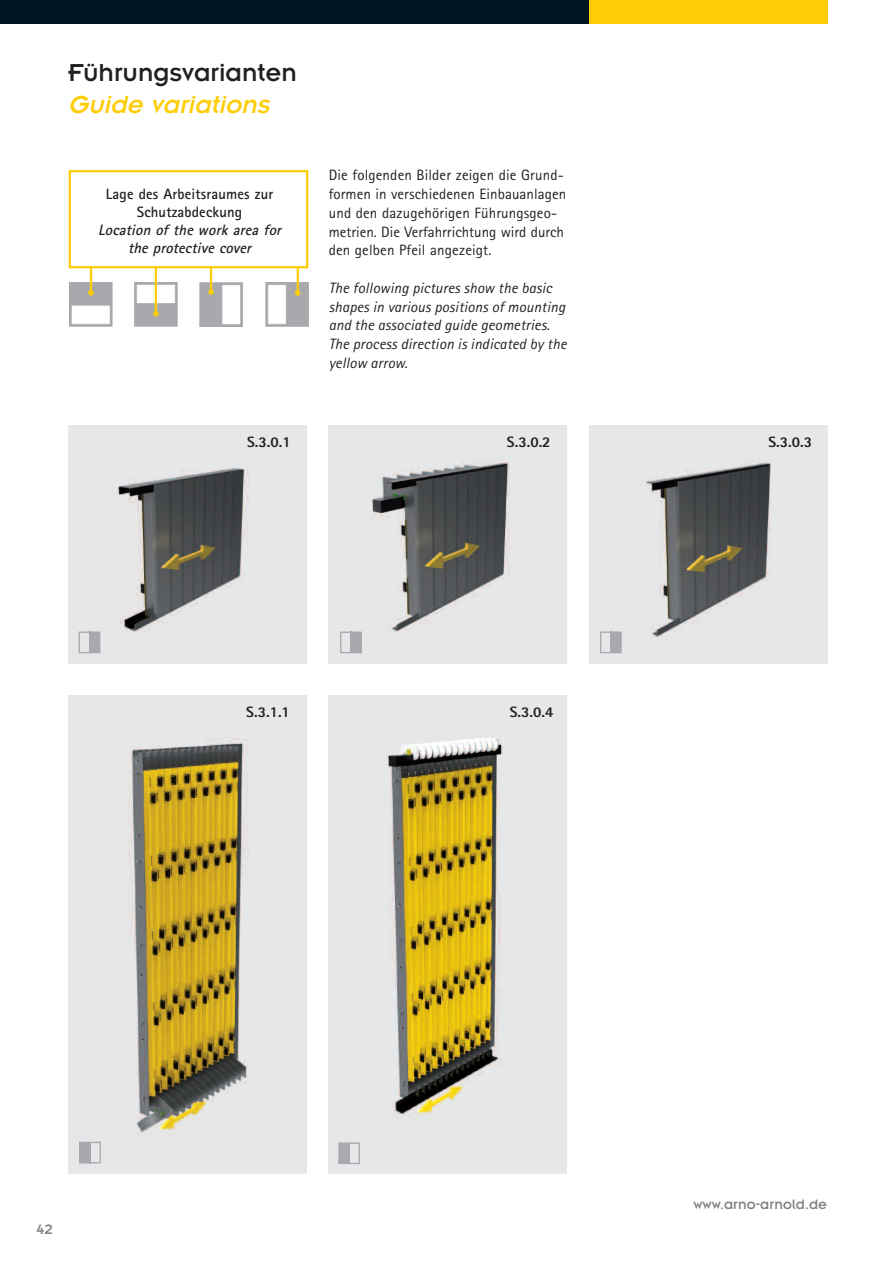
<style>
.page{position:relative;width:893px;height:1263px;background:#fff}
.page>*{position:absolute;margin:0;border:0;box-sizing:border-box;transform-origin:0 0}
.t1{font:27px "Insignia";color:#231f20}
.t2{font:italic 27px "Insignia";color:#fecd08}
.t3{font:15px/18.8px "Rotis Sans Serif";letter-spacing:.01em;color:#231f20}
.t4{font:italic 15px/18.8px "Rotis Sans Serif";letter-spacing:.01em;color:#231f20}
.t5{font:italic 700 15px/18px "Rotis Sans Serif";color:#231f20;text-align:center}
.t6{font:700 15px/18px "Rotis Sans Serif";letter-spacing:.01em;color:#231f20;text-align:center}
.t7{font:800 15px "Rotis Sans Serif";color:#231f20}
.t8{font:15px "Insignia";color:#808285}
</style>
<div class="page">
<div style="left:0;top:0;width:602px;height:23px;background:#001522"></div>
<div style="left:589px;top:0;width:238px;height:23px;background:#fecd08"></div>
<img style="left:329px;top:695px;width:238px;height:479px">
<img style="left:68px;top:695px;width:238px;height:479px">
<img style="left:589px;top:425px;width:238px;height:238px">
<svg style="left:79px;top:1142px;width:22px;height:21px"></svg>
<hr style="left:89px;top:1143px;width:2px;height:20px;background:#a8a9ad">
<div style="left:80px;top:1142px;width:10px;height:21px;background:#a8a9ad"></div>
<svg style="left:338px;top:1142px;width:22px;height:22px"></svg>
<hr style="left:348px;top:1143px;width:2px;height:21px;background:#a8a9ad">
<div style="left:339px;top:1143px;width:10px;height:20px;background:#a8a9ad"></div>
<svg style="left:600px;top:631px;width:22px;height:22px"></svg>
<div style="left:611px;top:632px;width:10px;height:20px;background:#a8a9ad"></div>
<img style="left:329px;top:425px;width:238px;height:238px">
<img style="left:68px;top:425px;width:238px;height:238px">
<svg style="left:340px;top:631px;width:22px;height:22px"></svg>
<hr style="left:350px;top:632px;width:2px;height:20px;background:#a8a9ad">
<div style="left:351px;top:632px;width:10px;height:20px;background:#a8a9ad"></div>
<svg style="left:79px;top:631px;width:21px;height:22px"></svg>
<div style="left:89px;top:632px;width:11px;height:20px;background:#a8a9ad"></div>
<hr style="left:306px;top:170px;width:2px;height:98px;background:#fecd08">
<hr style="left:69px;top:170px;width:2px;height:98px;background:#fecd08">
<img style="left:70px;top:283px;width:239px;height:43px">
<svg style="left:88px;top:290px;width:6px;height:6px"></svg>
<svg style="left:295px;top:290px;width:5px;height:6px"></svg>
<svg style="left:153px;top:311px;width:6px;height:5px"></svg>
<hr style="left:70px;top:266px;width:238px;height:2px;background:#fecd08">
<hr style="left:70px;top:170px;width:238px;height:2px;background:#fecd08">
<svg style="left:208px;top:289px;width:6px;height:6px"></svg>
<hr style="left:210px;top:267px;width:2px;height:25px;background:#fecd08">
<hr style="left:90px;top:266px;width:2px;height:26px;background:#fecd08">
<hr style="left:297px;top:267px;width:2px;height:26px;background:#fecd08">
<hr style="left:155px;top:267px;width:2px;height:47px;background:#fecd08">
<h1 class="t1" style="left:68px;top:64px;width:231px">Führungsvarianten</h1>
<h1 class="t2" style="left:68px;top:96px;width:207px">Guide variations</h1>
<p class="t6" style="left:106px;top:187px;width:169px">Lage des Arbeitsraumes zur<br>Schutzabdeckung</p>
<p class="t5" style="left:98px;top:223px;width:187px">Location of the work area for the protective cover</p>
<p class="t3" style="left:329px;top:167px;width:239px">Die folgenden Bilder zeigen die Grund&shy;formen in verschiedenen Einbauanlagen und den dazugehörigen Führungsgeo&shy;metrien. Die Verfahrrichtung wird durch den gelben Pfeil angezeigt.</p>
<p class="t4" style="left:329px;top:280px;width:240px">The following pictures show the basic shapes in various positions of mounting and the associated guide geometries.<br>The process direction is indicated by the yellow arrow.</p>
<p class="t7" style="left:247px;top:437px;width:45px">S.3.0.1</p>
<p class="t7" style="left:507px;top:437px;width:45px">S.3.0.2</p>
<p class="t7" style="left:246px;top:707px;width:45px">S.3.1.1</p>
<p class="t7" style="left:510px;top:707px;width:45px">S.3.0.4</p>
<p class="t7" style="left:768px;top:437px;width:45px">S.3.0.3</p>
<p class="t8" style="left:37px;top:1225px;width:18px">42</p>
<p class="t8" style="left:693px;top:1199px;width:135px">www.arno-arnold.de</p>
</div>
